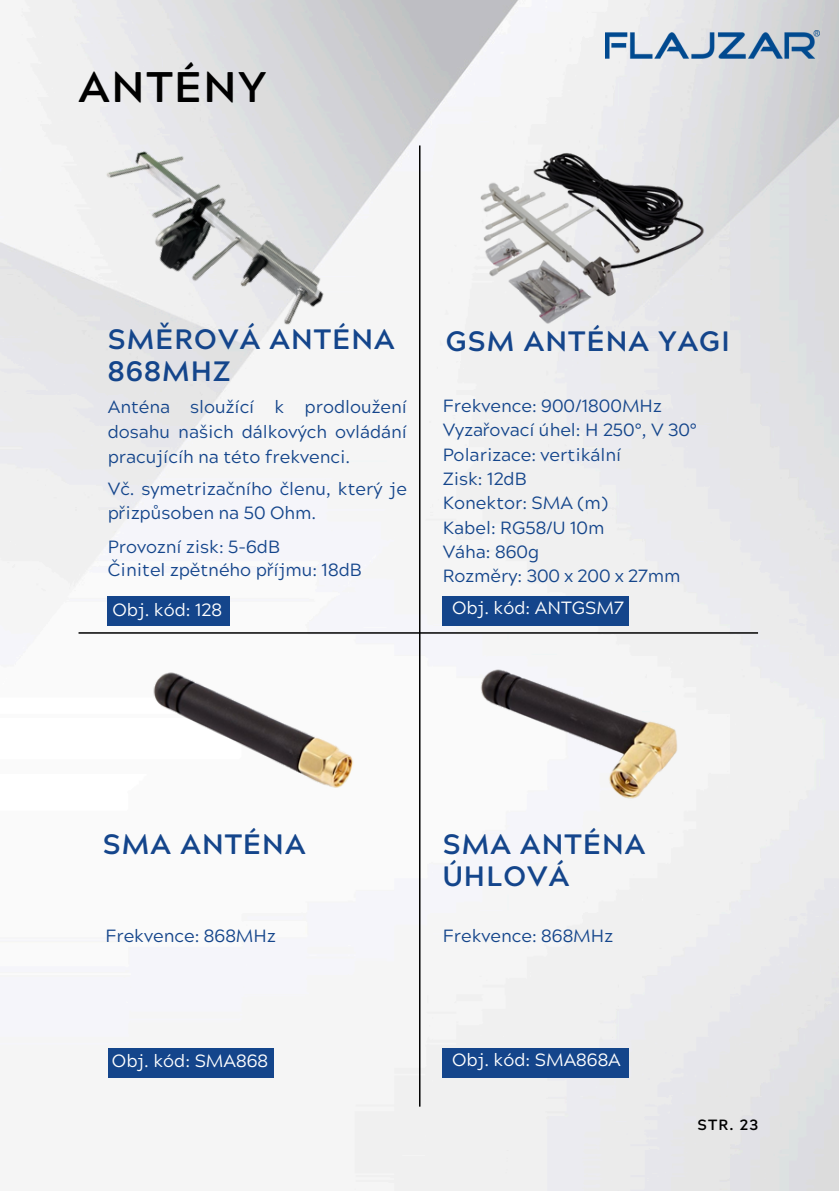
<style>
.page{position:relative;width:839px;height:1191px;background:#fff}
.page>*{position:absolute;margin:0;border:0;box-sizing:border-box;transform-origin:0 0}
.t1{font:700 42.8px "Acherus Grotesque";letter-spacing:.04em;color:#000}
.t2{font:700 28px/31.6px "Acherus Grotesque";letter-spacing:.04em;color:#14458b}
.t3{font:17.6px/24.4px "Acherus Grotesque";color:#14458b}
.t4{font:17.6px "Acherus Grotesque";color:#fff}
.t5{font:700 14.8px "Acherus Grotesque";color:#000}
</style>
<div class="page">
<img style="left:0;top:0;width:838px;height:1191px">
<hr style="left:419px;top:145px;width:1px;height:962px;background:#000">
<hr style="left:79px;top:632px;width:679px;height:2px;background:#000">
<div style="left:108px;top:596px;width:122px;height:30px;background:#14458b"></div>
<div style="left:108px;top:1048px;width:165px;height:30px;background:#14458b"></div>
<div style="left:442px;top:1048px;width:186px;height:30px;background:#14458b"></div>
<img style="left:76px;top:95px;width:277px;height:288px">
<img style="left:134px;top:667px;width:258px;height:134px">
<img style="left:470px;top:660px;width:226px;height:154px">
<div style="left:442px;top:596px;width:186px;height:30px;background:#14458b"></div>
<img style="left:468px;top:145px;width:249px;height:183px">
<img style="left:605px;top:31px;width:215px;height:30px">
<h3 class="t1" style="left:79px;top:70px;width:189px">ANTÉNY</h3>
<h2 class="t2" style="left:108px;top:327px;width:288px">SMĚROVÁ ANTÉNA<br>868MHZ</h2>
<h3 class="t3" style="left:108px;top:397px;width:301px;text-align:justify">Anténa sloužící k prodloužení dosahu našich dálkových ovládání pracujícíh na této frekvenci.</h3>
<h3 class="t3" style="left:108px;top:479px;width:301px">Vč. symetrizačního členu, který je přizpůsoben na 50 Ohm.</h3>
<h2 class="t3" style="left:108px;top:537px;width:255px;line-height:23.6px">Provozní zisk: 5-6dB<br>Činitel zpětného příjmu: 18dB</h2>
<p class="t4" style="left:112px;top:602px;width:111px">Obj. kód: 128</p>
<h2 class="t2" style="left:446px;top:329px;width:285px">GSM ANTÉNA YAGI</h2>
<h3 class="t3" style="left:442px;top:396px;width:256px">Frekvence: 900/1800MHz<br>Vyzařovací úhel: H 250°, V 30°<br>Polarizace: vertikální<br>Zisk: 12dB<br>Konektor: SMA (m)<br>Kabel: RG58/U 10m<br>Váha: 860g<br>Rozměry: 300 x 200 x 27mm</h3>
<h3 class="t4" style="left:452px;top:601px;width:173px">Obj. kód: ANTGSM7</h3>
<h3 class="t2" style="left:103px;top:833px;width:204px">SMA ANTÉNA</h3>
<h3 class="t2" style="left:442px;top:832px;width:204px">SMA ANTÉNA<br>ÚHLOVÁ</h3>
<p class="t3" style="left:105px;top:927px;width:172px">Frekvence: 868MHz</p>
<p class="t3" style="left:442px;top:927px;width:172px">Frekvence: 868MHz</p>
<h3 class="t4" style="left:112px;top:1054px;width:158px">Obj. kód: SMA868</h3>
<h3 class="t4" style="left:452px;top:1053px;width:170px">Obj. kód: SMA868A</h3>
<p class="t5" style="left:697px;top:1119px;width:62px">STR. 23</p>
</div>
